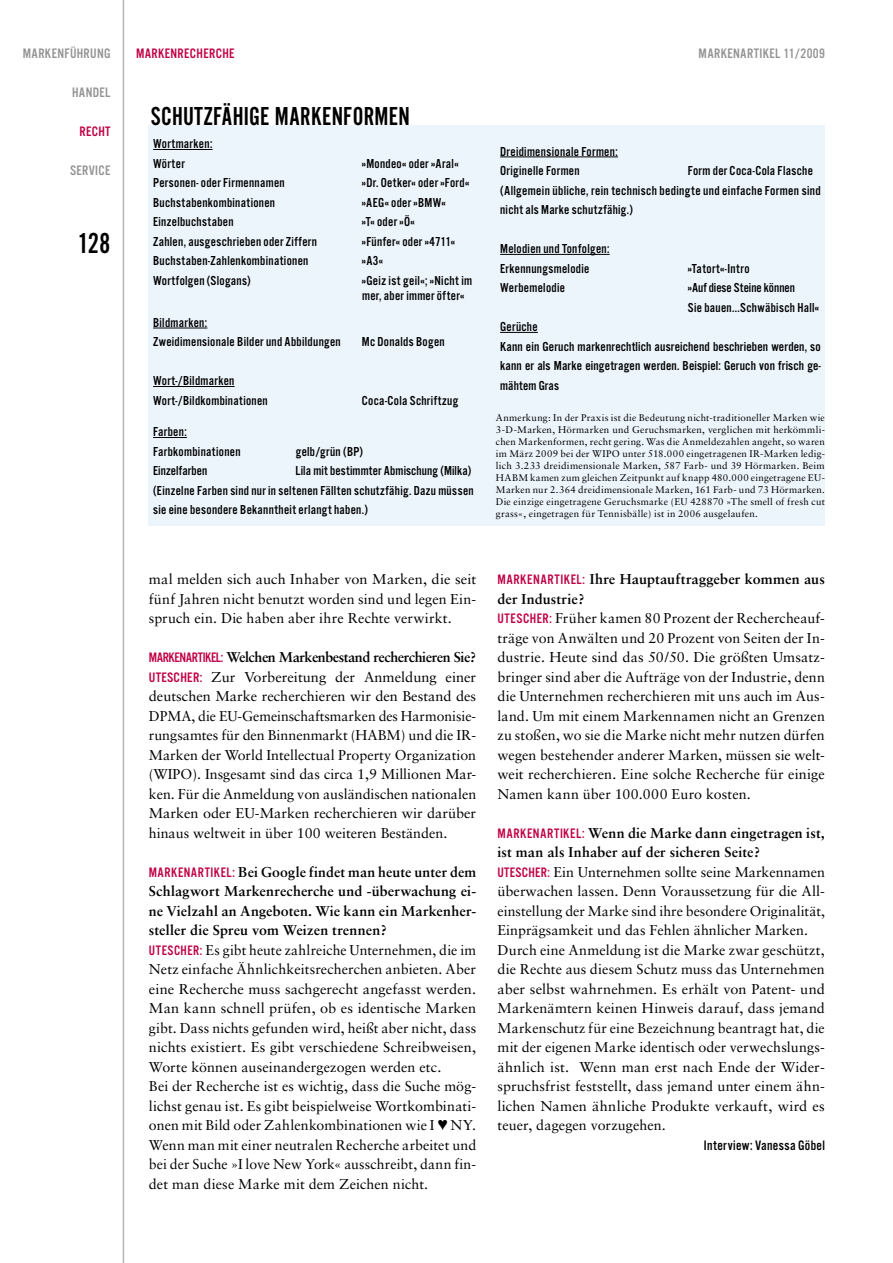
<style>
.page{position:relative;width:893px;height:1263px;background:#fff}
.page>*{position:absolute;margin:0;border:0;box-sizing:border-box;transform-origin:0 0}
.t1{font:30px "Alternate Got No 2 D";color:#000}
.t2{font:27px "Alternate Got No 2 D";letter-spacing:.01em;color:#000}
.t3{font:14.25px/19.5px "Sabon";letter-spacing:.005em;color:#000}
.t4{font:14.25px "Alternate Got No 3 D";letter-spacing:.025em;color:#939393}
.t5{font:14.25px "Alternate Got No 3 D";letter-spacing:.02em;color:#000}
.t6{font:14.25px "Alternate Got No 3 D";letter-spacing:.025em;color:#c00045}
.t7{font:13.5px/19.5px "Alternate Got No 3 D";letter-spacing:.02em;color:#000}
.t8{font:9.75px/12px "Sabon";letter-spacing:.025em;color:#000;text-align:justify}
.s1{font-family:"Alternate Got No 3 D";color:#c00045}
.s2{font-weight:700}
</style>
<div class="page">
<hr style="left:123px;top:0;width:1px;height:1263px;background:#b6b6b6">
<div style="left:149px;top:125px;width:676px;height:401px;background:#edf5fc"></div>
<hr style="left:153px;top:149px;width:60px;height:1px;background:#000">
<hr style="left:153px;top:328px;width:54px;height:1px;background:#000">
<hr style="left:153px;top:386px;width:82px;height:1px;background:#000">
<hr style="left:153px;top:437px;width:34px;height:1px;background:#000">
<hr style="left:500px;top:156px;width:118px;height:1px;background:#000">
<hr style="left:500px;top:254px;width:110px;height:1px;background:#000">
<hr style="left:500px;top:332px;width:38px;height:1px;background:#000">
<p class="t4" style="left:23px;top:46px;width:89px">MARKENFÜHRUNG</p>
<p class="t4" style="left:72px;top:85px;width:40px">HANDEL</p>
<p class="t6" style="left:79px;top:124px;width:33px">RECHT</p>
<p class="t4" style="left:70px;top:163px;width:42px">SERVICE</p>
<h1 class="t1" style="left:78px;top:227px;width:34px">128</h1>
<p class="t6" style="left:136px;top:46px;width:100px">MARKENRECHERCHE</p>
<p class="t4" style="left:699px;top:46px;width:128px">MARKENARTIKEL 11/2009</p>
<h2 class="t2" style="left:151px;top:103px;width:260px">SCHUTZFÄHIGE MARKENFORMEN</h2>
<p class="t7" style="left:153px;top:134px;width:61px">Wortmarken:<br>Wörter</p>
<p class="t7" style="left:362px;top:153px;width:98px">»Mondeo« oder »Aral«</p>
<p class="t7" style="left:153px;top:173px;width:133px">Personen- oder Firmennamen</p>
<p class="t7" style="left:362px;top:173px;width:109px">»Dr. Oetker« oder »Ford«</p>
<p class="t7" style="left:153px;top:192px;width:124px">Buchstabenkombinationen</p>
<p class="t7" style="left:362px;top:192px;width:85px">»AEG« oder »BMW«</p>
<p class="t7" style="left:153px;top:212px;width:82px">Einzelbuchstaben</p>
<p class="t7" style="left:362px;top:212px;width:54px">»T« oder »Ö«</p>
<p class="t7" style="left:153px;top:231px;width:166px">Zahlen, ausgeschrieben oder Ziffern</p>
<p class="t7" style="left:362px;top:231px;width:95px">»Fünfer« oder »4711«</p>
<p class="t7" style="left:153px;top:251px;width:157px">Buchstaben-Zahlenkombinationen</p>
<p class="t7" style="left:362px;top:251px;width:23px">»A3«</p>
<p class="t7" style="left:153px;top:270px;width:99px">Wortfolgen (Slogans)</p>
<p class="t7" style="left:362px;top:273px;width:112px;line-height:15px">»Geiz ist geil«; »Nicht im mer, aber immer öfter«</p>
<p class="t7" style="left:153px;top:312px;width:189px">Bildmarken:<br>Zweidimensionale Bilder und Abbildungen</p>
<p class="t7" style="left:362px;top:332px;width:84px">Mc Donalds Bogen</p>
<p class="t7" style="left:153px;top:371px;width:116px">Wort-/Bildmarken<br>Wort-/Bildkombinationen</p>
<p class="t7" style="left:153px;top:422px;width:89px">Farben:<br>Farbkombinationen</p>
<p class="t7" style="left:362px;top:390px;width:98px">Coca-Cola Schriftzug</p>
<p class="t7" style="left:296px;top:441px;width:69px">gelb/grün (BP)</p>
<p class="t7" style="left:153px;top:461px;width:322px;text-indent:142px">Lila mit bestimmter Abmischung (Milka) (Einzelne Farben sind nur in seltenen Fällten schutzfähig. Dazu müssen sie eine besondere Bekanntheit erlangt haben.)</p>
<p class="t7" style="left:153px;top:461px;width:56px">Einzelfarben</p>
<p class="t7" style="left:500px;top:141px;width:119px">Dreidimensionale Formen:<br>Originelle Formen</p>
<p class="t7" style="left:500px;top:161px;width:322px;text-indent:188px">Form der Coca-Cola Flasche (Allgemein übliche, rein technisch bedingte und einfache Formen sind nicht als Marke schutzfähig.)</p>
<p class="t7" style="left:500px;top:239px;width:111px">Melodien und Tonfolgen:<br>Erkennungsmelodie</p>
<p class="t7" style="left:688px;top:258px;width:63px">»Tatort«-Intro</p>
<p class="t7" style="left:500px;top:278px;width:66px">Werbemelodie</p>
<p class="t7" style="left:688px;top:278px;width:133px">»Auf diese Steine können<br>Sie bauen...Schwäbisch Hall«</p>
<p class="t7" style="left:500px;top:317px;width:322px">Gerüche<br>Kann ein Geruch markenrechtlich ausreichend beschrieben werden, so kann er als Marke eingetragen werden. Beispiel: Geruch von frisch ge&shy;mähtem Gras</p>
<p class="t8" style="left:496px;top:412px;width:331px">Anmerkung: In der Praxis ist die Bedeutung nicht-traditioneller Marken wie 3-D-Marken, Hörmarken und Geruchsmarken, verglichen mit herkömmli&shy;chen Markenformen, recht gering. Was die Anmeldezahlen angeht, so waren im März 2009 bei der WIPO unter 518.000 eingetragenen IR-Marken ledig&shy;lich 3.233 dreidimensionale Marken, 587 Farb- und 39 Hörmarken. Beim HABM kamen zum gleichen Zeitpunkt auf knapp 480.000 eingetragene EU-Marken nur 2.364 dreidimensionale Marken, 161 Farb- und 73 Hörmarken.<br>Die einzige eingetragene Geruchsmarke (EU 428870 »The smell of fresh cut grass«, eingetragen für Tennisbälle) ist in 2006 ausgelaufen.</p>
<p class="t3" style="left:149px;top:569px;width:329px;text-align:justify">mal melden sich auch Inhaber von Marken, die seit fünf Jahren nicht benutzt worden sind und legen Ein&shy;spruch ein. Die haben aber ihre Rechte verwirkt.</p>
<p class="t3" style="left:149px;top:647px;width:329px;text-align:justify"><span class="s1">MARKENARTIKEL:</span> <span class="s2">Welchen Markenbestand recherchieren Sie?<br></span><span class="s1">UTESCHER:</span> Zur Vorbereitung der Anmeldung einer deutschen Marke recherchieren wir den Bestand des DPMA, die EU-Gemeinschaftsmarken des Harmonisie&shy;rungsamtes für den Binnenmarkt (HABM) und die IR-Marken der World Intellectual Property Organization (WIPO). Insgesamt sind das circa 1,9 Millionen Mar&shy;ken. Für die Anmeldung von ausländischen nationalen Marken oder EU-Marken recherchieren wir darüber hinaus weltweit in über 100 weiteren Beständen.</p>
<p class="t3" style="left:149px;top:862px;width:329px"><span class="s1">MARKENARTIKEL:</span> <span class="s2">Bei Google findet man heute unter dem Schlagwort Markenrecherche und -überwachung ei&shy;ne Vielzahl an Angeboten. Wie kann ein Markenher&shy;steller die Spreu vom Weizen trennen?<br></span><span class="s1">UTESCHER:</span> Es gibt heute zahlreiche Unternehmen, die im Netz einfache Ähnlichkeitsrecherchen anbieten. Aber eine Recherche muss sachgerecht angefasst werden.<br>Man kann schnell prüfen, ob es identische Marken gibt. Dass nichts gefunden wird, heißt aber nicht, dass nichts existiert. Es gibt verschiedene Schreibweisen, Worte können auseinandergezogen werden etc.<br>Bei der Recherche ist es wichtig, dass die Suche mög&shy;lichst genau ist. Es gibt beispielweise Wortkombinati&shy;onen mit Bild oder Zahlenkombinationen wie I ♥ NY.<br>Wenn man mit einer neutralen Recherche arbeitet und bei der Suche »I love New York« ausschreibt, dann fin&shy;det man diese Marke mit dem Zeichen nicht.</p>
<p class="t3" style="left:497px;top:569px;width:329px"><span class="s1">MARKENARTIKEL:</span> <span class="s2">Ihre Hauptauftraggeber kommen aus der Industrie?<br></span><span class="s1">UTESCHER:</span> Früher kamen 80 Prozent der Rechercheauf&shy;träge von Anwälten und 20 Prozent von Seiten der In&shy;dustrie. Heute sind das 50/50. Die größten Umsatz&shy;bringer sind aber die Aufträge von der Industrie, denn die Unternehmen recherchieren mit uns auch im Aus&shy;land. Um mit einem Markennamen nicht an Grenzen zu stoßen, wo sie die Marke nicht mehr nutzen dürfen wegen bestehender anderer Marken, müssen sie welt&shy;weit recherchieren. Eine solche Recherche für einige Namen kann über 100.000 Euro kosten.</p>
<p class="t3" style="left:497px;top:823px;width:329px"><span class="s1">MARKENARTIKEL:</span> <span class="s2">Wenn die Marke dann eingetragen ist, ist man als Inhaber auf der sicheren Seite?<br></span><span class="s1">UTESCHER:</span> Ein Unternehmen sollte seine Markennamen überwachen lassen. Denn Voraussetzung für die All&shy;einstellung der Marke sind ihre besondere Originalität, Einprägsamkeit und das Fehlen ähnlicher Marken.<br>Durch eine Anmeldung ist die Marke zwar geschützt, die Rechte aus diesem Schutz muss das Unternehmen aber selbst wahrnehmen. Es erhält von Patent- und Markenämtern keinen Hinweis darauf, dass jemand Markenschutz für eine Bezeichnung beantragt hat, die mit der eigenen Marke identisch oder verwechslungs&shy;ähnlich ist. Wenn man erst nach Ende der Wider&shy;spruchsfrist feststellt, dass jemand unter einem ähn&shy;lichen Namen ähnliche Produkte verkauft, wird es teuer, dagegen vorzugehen.</p>
<p class="t5" style="left:704px;top:1138px;width:122px">Interview: Vanessa Göbel</p>
</div>
